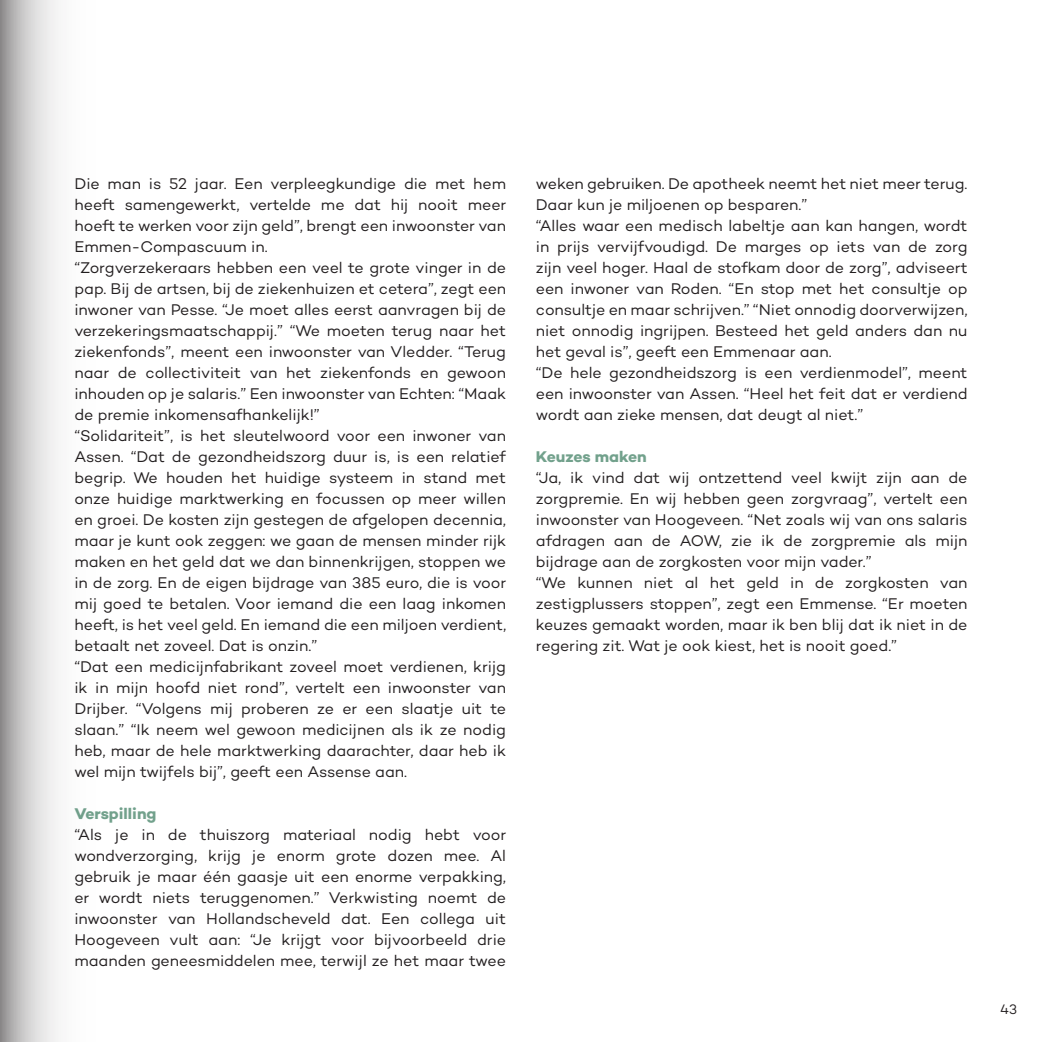
<style>
.page{position:relative;width:1042px;height:1042px;background:#fff}
.page>*{position:absolute;margin:0;border:0;box-sizing:border-box;transform-origin:0 0}
.t1{font:15.75px/21px "Campton";letter-spacing:-.005em;color:#231f20}
.t2{font:700 15.75px "Campton";letter-spacing:-.005em;color:#72a18c}
.t3{font:14px "Campton";color:#231f20}
</style>
<div class="page">
<svg style="left:0;top:0;width:58px;height:1042px"></svg>
<p class="t1" style="left:74px;top:173px;width:433px">Die man is 52 jaar. Een verpleegkundige die met hem heeft samengewerkt, vertelde me dat hij nooit meer hoeft te werken voor zijn geld”, brengt een inwoonster van Emmen-Compascuum in.<br>“Zorgverzekeraars hebben een veel te grote vinger in de pap. Bij de artsen, bij de ziekenhuizen et cetera”, zegt een inwoner van Pesse. “Je moet alles eerst aanvragen bij de verzekeringsmaatschappij.” “We moeten terug naar het ziekenfonds”, meent een inwoonster van Vledder. “Terug naar de collectiviteit van het ziekenfonds en gewoon inhouden op je salaris.” Een inwoonster van Echten: “Maak de premie inkomensafhankelijk!”<br>“Solidariteit”, is het sleutelwoord voor een inwoner van Assen. “Dat de gezondheidszorg duur is, is een relatief begrip. We houden het huidige systeem in stand met onze huidige marktwerking en focussen op meer willen en groei. De kosten zijn gestegen de afgelopen decennia, maar je kunt ook zeggen: we gaan de mensen minder rijk maken en het geld dat we dan binnenkrijgen, stoppen we in de zorg. En de eigen bijdrage van 385 euro, die is voor mij goed te betalen. Voor iemand die een laag inkomen heeft, is het veel geld. En iemand die een miljoen verdient, betaalt net zoveel. Dat is onzin.”<br>“Dat een medicijnfabrikant zoveel moet verdienen, krijg ik in mijn hoofd niet rond”, vertelt een inwoonster van Drijber. “Volgens mij proberen ze er een slaatje uit te slaan.” “Ik neem wel gewoon medicijnen als ik ze nodig heb, maar de hele marktwerking daarachter, daar heb ik wel mijn twijfels bij”, geeft een Assense aan.</p>
<p class="t2" style="left:74px;top:803px;width:83px">Verspilling</p>
<p class="t1" style="left:74px;top:824px;width:433px;text-align:justify">“Als je in de thuiszorg materiaal nodig hebt voor wondverzorging, krijg je enorm grote dozen mee. Al gebruik je maar één gaasje uit een enorme verpakking, er wordt niets teruggenomen.” Verkwisting noemt de inwoonster van Hollandscheveld dat. Een collega uit Hoogeveen vult aan: “Je krijgt voor bijvoorbeeld drie maanden geneesmiddelen mee, terwijl ze het maar twee</p>
<p class="t1" style="left:536px;top:173px;width:433px">weken gebruiken. De apotheek neemt het niet meer terug.<br>Daar kun je miljoenen op besparen.”<br>“Alles waar een medisch labeltje aan kan hangen, wordt in prijs vervijfvoudigd. De marges op iets van de zorg zijn veel hoger. Haal de stofkam door de zorg”, adviseert een inwoner van Roden. “En stop met het consultje op consultje en maar schrijven.” “Niet onnodig doorverwijzen, niet onnodig ingrijpen. Besteed het geld anders dan nu het geval is”, geeft een Emmenaar aan.<br>“De hele gezondheidszorg is een verdienmodel”, meent een inwoonster van Assen. “Heel het feit dat er verdiend wordt aan zieke mensen, dat deugt al niet.”</p>
<p class="t2" style="left:536px;top:446px;width:112px">Keuzes maken</p>
<p class="t1" style="left:536px;top:467px;width:433px">“Ja, ik vind dat wij ontzettend veel kwijt zijn aan de zorgpremie. En wij hebben geen zorgvraag”, vertelt een inwoonster van Hoogeveen. “Net zoals wij van ons salaris afdragen aan de AOW, zie ik de zorgpremie als mijn bijdrage aan de zorgkosten voor mijn vader.”<br>“We kunnen niet al het geld in de zorgkosten van zestigplussers stoppen”, zegt een Emmense. “Er moeten keuzes gemaakt worden, maar ik ben blij dat ik niet in de regering zit. Wat je ook kiest, het is nooit goed.”</p>
<p class="t3" style="left:1000px;top:1001px;width:19px">43</p>
</div>
